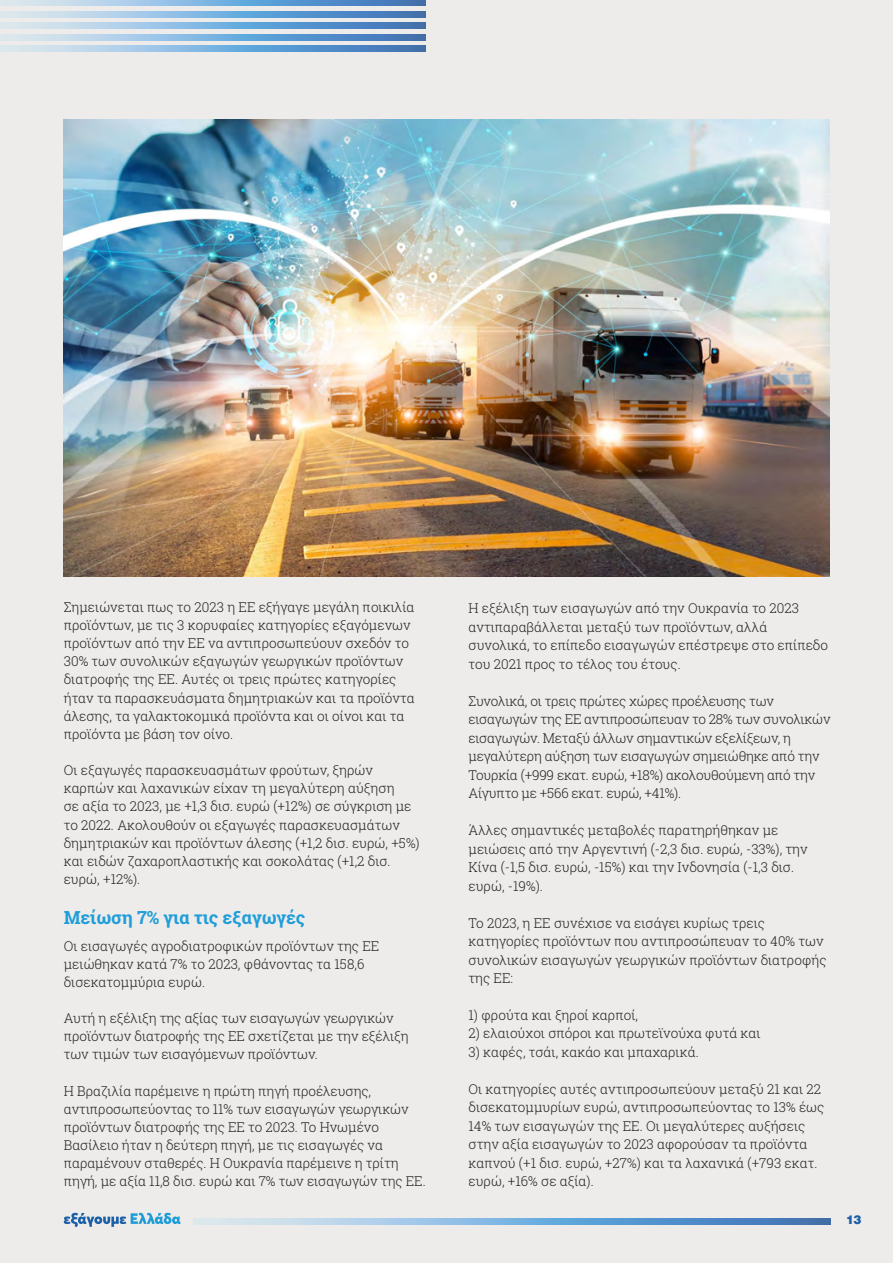
<style>
.page{position:relative;width:893px;height:1263px;background:#edeceb}
.page>*{position:absolute;margin:0;border:0;box-sizing:border-box;transform-origin:0 0}
.t1{font:700 18px "Roboto Slab";letter-spacing:-.005em;color:#1e9dd8}
.t2{font:300 13.5px/18.1px "Roboto Slab";color:#231f20}
.t3{font:900 12px "UB Helvetica";color:#1b5fa9}
</style>
<div class="page">
<svg style="left:0;top:0;width:426px;height:6px;background:#83b0d9"></svg>
<svg style="left:0;top:23px;width:426px;height:6px;background:#83b0d9"></svg>
<svg style="left:0;top:46px;width:426px;height:5px;background:#83b0d9"></svg>
<svg style="left:0;top:11px;width:426px;height:6px;background:#83b0d9"></svg>
<svg style="left:0;top:34px;width:426px;height:6px;background:#83b0d9"></svg>
<svg style="left:64px;top:1213px;width:117px;height:14px"></svg>
<svg style="left:194px;top:1219px;width:637px;height:5px;background:#83b0d9"></svg>
<img style="left:63px;top:119px;width:766px;height:457px">
<p class="t2" style="left:64px;top:597px;width:352px">Σημειώνεται πως το 2023 η ΕΕ εξήγαγε μεγάλη ποικιλία προϊόντων, με τις 3 κορυφαίες κατηγορίες εξαγόμενων προϊόντων από την ΕΕ να αντιπροσωπεύουν σχεδόν το 30% των συνολικών εξαγωγών γεωργικών προϊόντων διατροφής της ΕΕ. Αυτές οι τρεις πρώτες κατηγορίες ήταν τα παρασκευάσματα δημητριακών και τα προϊόντα άλεσης, τα γαλακτοκομικά προϊόντα και οι οίνοι και τα προϊόντα με βάση τον οίνο.</p>
<p class="t2" style="left:64px;top:761px;width:357px">Οι εξαγωγές παρασκευασμάτων φρούτων, ξηρών καρπών και λαχανικών είχαν τη μεγαλύτερη αύξηση<br>σε αξία το 2023, με +1,3 δισ. ευρώ (+12%) σε σύγκριση με το 2022. Ακολουθούν οι εξαγωγές παρασκευασμάτων δημητριακών και προϊόντων άλεσης (+1,2 δισ. ευρώ, +5%) και ειδών ζαχαροπλαστικής και σοκολάτας (+1,2 δισ. ευρώ, +12%).</p>
<h1 class="t1" style="left:64px;top:905px;width:243px">Μείωση 7% για τις εξαγωγές</h1>
<p class="t2" style="left:64px;top:936px;width:317px">Οι εισαγωγές αγροδιατροφικών προϊόντων της ΕΕ μειώθηκαν κατά 7% το 2023, φθάνοντας τα 158,6 δισεκατομμύρια ευρώ.</p>
<p class="t2" style="left:64px;top:1009px;width:346px">Αυτή η εξέλιξη της αξίας των εισαγωγών γεωργικών προϊόντων διατροφής της ΕΕ σχετίζεται με την εξέλιξη των τιμών των εισαγόμενων προϊόντων.</p>
<p class="t2" style="left:64px;top:1081px;width:363px">Η Βραζιλία παρέμεινε η πρώτη πηγή προέλευσης, αντιπροσωπεύοντας το 11% των εισαγωγών γεωργικών προϊόντων διατροφής της ΕΕ το 2023. Το Ηνωμένο Βασίλειο ήταν η δεύτερη πηγή, με τις εισαγωγές να παραμένουν σταθερές. Η Ουκρανία παρέμεινε η τρίτη πηγή, με αξία 11,8 δισ. ευρώ και 7% των εισαγωγών της ΕΕ.</p>
<p class="t2" style="left:468px;top:599px;width:361px">Η εξέλιξη των εισαγωγών από την Ουκρανία το 2023 αντιπαραβάλλεται μεταξύ των προϊόντων, αλλά συνολικά, το επίπεδο εισαγωγών επέστρεψε στο επίπεδο του 2021 προς το τέλος του έτους.</p>
<p class="t2" style="left:468px;top:691px;width:364px">Συνολικά, οι τρεις πρώτες χώρες προέλευσης των εισαγωγών της ΕΕ αντιπροσώπευαν το 28% των συνολικών εισαγωγών. Μεταξύ άλλων σημαντικών εξελίξεων, η μεγαλύτερη αύξηση των εισαγωγών σημειώθηκε από την Τουρκία (+999 εκατ. ευρώ, +18%) ακολουθούμενη από την Αίγυπτο με +566 εκατ. ευρώ, +41%).</p>
<p class="t2" style="left:468px;top:821px;width:341px">Άλλες σημαντικές μεταβολές παρατηρήθηκαν με μειώσεις από την Αργεντινή (-2,3 δισ. ευρώ, -33%), την Κίνα (-1,5 δισ. ευρώ, -15%) και την Ινδονησία (-1,3 δισ. ευρώ, -19%).</p>
<p class="t2" style="left:468px;top:913px;width:360px">Το 2023, η ΕΕ συνέχισε να εισάγει κυρίως τρεις κατηγορίες προϊόντων που αντιπροσώπευαν το 40% των συνολικών εισαγωγών γεωργικών προϊόντων διατροφής της ΕΕ:</p>
<p class="t2" style="left:468px;top:1006px;width:171px">1) φρούτα και ξηροί καρποί,</p>
<p class="t2" style="left:468px;top:1024px;width:294px">2) ελαιούχοι σπόροι και πρωτεϊνούχα φυτά και</p>
<p class="t2" style="left:468px;top:1043px;width:232px">3) καφές, τσάι, κακάο και μπαχαρικά.</p>
<p class="t2" style="left:468px;top:1079px;width:357px">Οι κατηγορίες αυτές αντιπροσωπεύουν μεταξύ 21 και 22 δισεκατομμυρίων ευρώ, αντιπροσωπεύοντας το 13% έως 14% των εισαγωγών της ΕΕ. Οι μεγαλύτερες αυξήσεις στην αξία εισαγωγών το 2023 αφορούσαν τα προϊόντα καπνού (+1 δισ. ευρώ, +27%) και τα λαχανικά (+793 εκατ. ευρώ, +16% σε αξία).</p>
<p class="t3" style="left:846px;top:1212px;width:17px">13</p>
</div>
